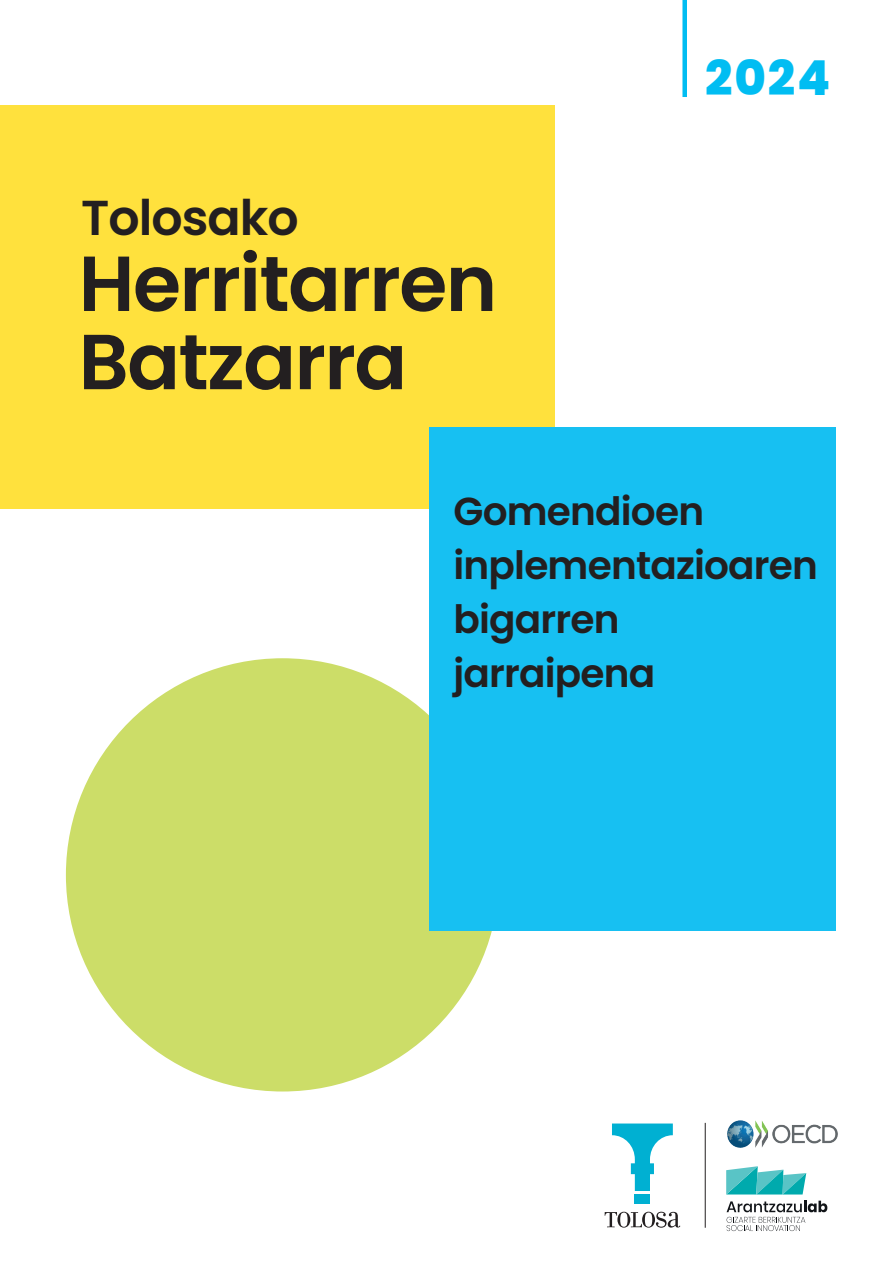
<style>
.page{position:relative;width:893px;height:1263px;background:#fff}
.page>*{position:absolute;margin:0;border:0;box-sizing:border-box;transform-origin:0 0}
.t1{font:600 77.85px/78.2px "Poppins";letter-spacing:-.02em;color:#231f20}
.t2{font:600 49.05px "Poppins";letter-spacing:-.02em;color:#231f20}
.t3{font:800 48.15px "Poppins";color:#01bdf2}
.t4{font:600 39px/54px "Poppins";letter-spacing:-.02em;color:#231f20}
</style>
<div class="page">
<div style="left:66px;top:658px;width:433px;height:433px;background:#ccdd68;border-radius:50%"></div>
<div style="left:0;top:105px;width:555px;height:404px;background:#ffe13d"></div>
<div style="left:429px;top:427px;width:407px;height:503px;background:#17c0f2"></div>
<div style="left:682px;top:0;width:5px;height:97px;background:#01bdf2"></div>
<svg style="left:605px;top:1212px;width:75px;height:16px"></svg>
<div style="left:635px;top:1194px;width:15px;height:10px;background:#00b0d2"></div>
<svg style="left:612px;top:1123px;width:61px;height:68px"></svg>
<hr style="left:705px;top:1123px;width:1px;height:105px;background:#231f20">
<img style="left:727px;top:1120px;width:111px;height:28px">
<svg style="left:726px;top:1166px;width:80px;height:28px"></svg>
<svg style="left:727px;top:1201px;width:100px;height:30px"></svg>
<p class="t2" style="left:81px;top:189px;width:219px">Tolosako</p>
<h1 class="t1" style="left:79px;top:245px;width:420px">Herritarren<br>Batzarra</h1>
<p class="t3" style="left:705px;top:50px;width:127px">2024</p>
<p class="t4" style="left:454px;top:484px;width:366px">Gomendioen inplementazioaren bigarren jarraipena</p>
</div>
